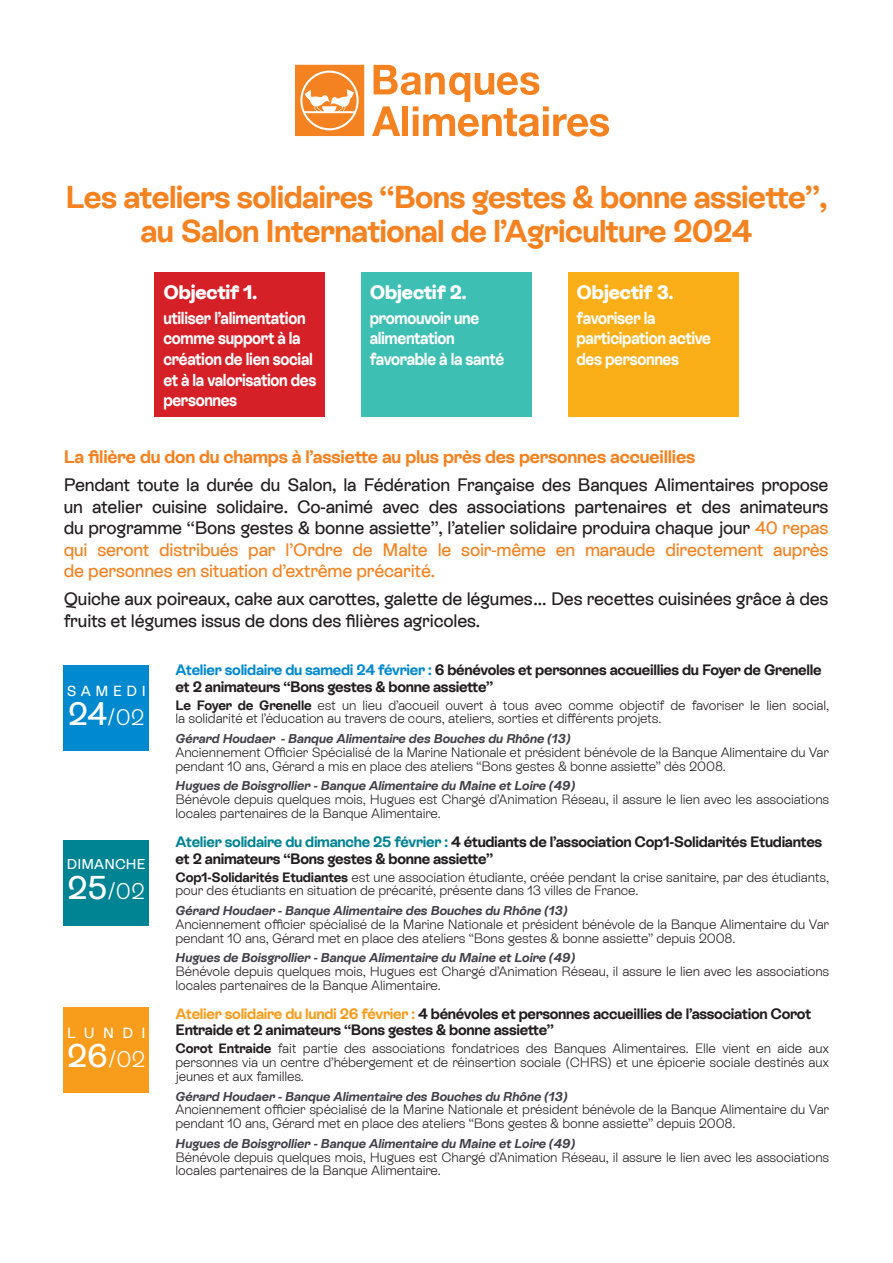
<style>
.page{position:relative;width:893px;height:1263px;background:#fff}
.page>*{position:absolute;margin:0;border:0;box-sizing:border-box;transform-origin:0 0}
.t1{font:700 31.5px "ES Rebond Grotesque";letter-spacing:-.02em;color:#f58220}
.t2{font:300 22.65px "ES Rebond Grotesque";color:#fff}
.t3{font:300 22.5px "ES Rebond Grotesque";color:#fff}
.Objectifs_titres{font:800 19.5px "ES Rebond Grotesque";letter-spacing:-.01em;color:#fff}
.intro{font:500 18px/21.6px "ES Rebond Grotesque";letter-spacing:-.01em;color:#231f20;text-align:justify}
.intro-2{font:700 18px "ES Rebond Grotesque";letter-spacing:-.01em;color:#f58220}
.Objectif{font:700 17.25px/20.7px "ES Rebond Grotesque";letter-spacing:-.02em;color:#fff;scale:.9 1}
.t4{font:700 15px/16.5px "ES Rebond Grotesque";letter-spacing:-.02em;color:#231f20}
.t5{font:500 14.7px "ES Rebond Grotesque";letter-spacing:.575em;color:#fff}
.t6{font:500 14.55px "ES Rebond Grotesque";letter-spacing:.31em;color:#fff}
.t7{font:500 14.25px "ES Rebond Grotesque";letter-spacing:.01em;color:#fff}
.textes{font:300 13.5px/13.8px "ES Rebond Grotesque";letter-spacing:-.01em;color:#231f20}
.noms{font:italic 700 12.75px "ES Rebond Grotesque";color:#424149}
.s1{color:#f58220}
.s2{font-weight:500;font-size:32.55px}
.s3{font-weight:500;font-size:32.85px}
.s4{color:#0089cf}
.s5{font-weight:700}
.s6{color:#008393}
.s7{color:#f89c1c}
</style>
<div class="page">
<svg style="left:372px;top:65px;width:237px;height:72px"></svg>
<svg style="left:295px;top:65px;width:69px;height:71px;background:#f69848"></svg>
<div style="left:64px;top:665px;width:85px;height:85px;background:#0089cf"></div>
<div style="left:64px;top:840px;width:85px;height:85px;background:#008393"></div>
<div style="left:64px;top:1007px;width:85px;height:85px;background:#f89c1c"></div>
<div style="left:155px;top:272px;width:170px;height:145px;background:#d62027"></div>
<div style="left:361px;top:272px;width:170px;height:145px;background:#3ebfb3"></div>
<div style="left:568px;top:272px;width:170px;height:145px;background:#faaf18"></div>
<h2 class="t1" style="left:66px;top:175px;width:763px">Les ateliers solidaires “Bons gestes &amp; bonne assiette”,</h2>
<h2 class="t1" style="left:141px;top:209px;width:613px">au Salon International de l’Agriculture 2024</h2>
<p class="Objectifs_titres" style="left:163px;top:278px;width:95px">Objectif 1.</p>
<p class="Objectif" style="left:163px;top:306px;width:171px">utiliser l’alimentation comme support à la création de lien social et à la valorisation des personnes</p>
<p class="Objectifs_titres" style="left:370px;top:278px;width:98px">Objectif 2.</p>
<p class="Objectif" style="left:370px;top:306px;width:151px">promouvoir une alimentation favorable à la santé</p>
<p class="Objectifs_titres" style="left:577px;top:278px;width:99px">Objectif 3.</p>
<p class="Objectif" style="left:577px;top:306px;width:151px">favoriser la participation active des personnes</p>
<p class="intro-2" style="left:64px;top:444px;width:633px">La filière du don du champs à l’assiette au plus près des personnes accueillies</p>
<p class="intro" style="left:64px;top:473px;width:766px">Pendant toute la durée du Salon, la Fédération Française des Banques Alimentaires propose un atelier cuisine solidaire. Co-animé avec des associations partenaires et des animateurs du programme “Bons gestes &amp; bonne assiette”, l’atelier solidaire produira chaque jour <span class="s1">40 repas qui seront distribués par l’Ordre de Malte le soir-même en maraude directement auprès de personnes en situation d’extrême précarité.</span></p>
<p class="intro" style="left:64px;top:588px;width:766px">Quiche aux poireaux, cake aux carottes, galette de légumes… Des recettes cuisinées grâce à des fruits et légumes issus de dons des filières agricoles.</p>
<p class="t6" style="left:67px;top:681px;width:80px">SAMEDI</p>
<p class="t3" style="left:68px;top:703px;width:78px"><span class="s2">24</span>/02</p>
<p class="t7" style="left:67px;top:855px;width:80px">DIMANCHE</p>
<p class="t2" style="left:68px;top:876px;width:79px"><span class="s3">25</span>/02</p>
<p class="t5" style="left:67px;top:1023px;width:80px">LUNDI</p>
<p class="t2" style="left:67px;top:1045px;width:80px"><span class="s3">26</span>/02</p>
<h3 class="t4" style="left:176px;top:661px;width:647px"><span class="s4">Atelier solidaire du samedi 24 février :</span> 6 bénévoles et personnes accueillies du Foyer de Grenelle et 2 animateurs “Bons gestes &amp; bonne assiette”</h3>
<p class="textes" style="left:176px;top:698px;width:655px"><span class="s5">Le Foyer de Grenelle</span> est un lieu d’accueil ouvert à tous avec comme objectif de favoriser le lien social, la solidarité et l’éducation au travers de cours, ateliers, sorties et différents projets.</p>
<p class="noms" style="left:176px;top:730px;width:396px">Gérard Houdaer - Banque Alimentaire des Bouches du Rhône (13)</p>
<p class="textes" style="left:176px;top:745px;width:655px">Anciennement Officier Spécialisé de la Marine Nationale et président bénévole de la Banque Alimentaire du Var pendant 10 ans, Gérard a mis en place des ateliers “Bons gestes &amp; bonne assiette” dès 2008.</p>
<p class="noms" style="left:176px;top:777px;width:401px">Hugues de Boisgrollier - Banque Alimentaire du Maine et Loire (49)</p>
<p class="textes" style="left:176px;top:792px;width:655px">Bénévole depuis quelques mois, Hugues est Chargé d’Animation Réseau, il assure le lien avec les associations locales partenaires de la Banque Alimentaire.</p>
<h3 class="t4" style="left:176px;top:833px;width:648px"><span class="s6">Atelier solidaire du dimanche 25 février :</span> 4 étudiants de l’association Cop1-Solidarités Etudiantes et 2 animateurs “Bons gestes &amp; bonne assiette”</h3>
<p class="textes" style="left:176px;top:869px;width:655px"><span class="s5">Cop1-Solidarités Etudiantes</span> est une association étudiante, créée pendant la crise sanitaire, par des étudiants, pour des étudiants en situation de précarité, présente dans 13 villes de France.</p>
<p class="noms" style="left:176px;top:902px;width:393px">Gérard Houdaer - Banque Alimentaire des Bouches du Rhône (13)</p>
<p class="textes" style="left:176px;top:917px;width:655px">Anciennement officier spécialisé de la Marine Nationale et président bénévole de la Banque Alimentaire du Var pendant 10 ans, Gérard met en place des ateliers “Bons gestes &amp; bonne assiette” depuis 2008.</p>
<p class="noms" style="left:176px;top:949px;width:401px">Hugues de Boisgrollier - Banque Alimentaire du Maine et Loire (49)</p>
<p class="textes" style="left:176px;top:964px;width:655px">Bénévole depuis quelques mois, Hugues est Chargé d’Animation Réseau, il assure le lien avec les associations locales partenaires de la Banque Alimentaire.</p>
<h3 class="t4" style="left:176px;top:1005px;width:637px"><span class="s7">Atelier solidaire du lundi 26 février :</span> 4 bénévoles et personnes accueillies de l’association Corot<br>Entraide et 2 animateurs “Bons gestes &amp; bonne assiette”</h3>
<p class="textes" style="left:176px;top:1041px;width:655px;text-align:justify"><span class="s5">Corot Entraide</span> fait partie des associations fondatrices des Banques Alimentaires. Elle vient en aide aux personnes via un centre d’hébergement et de réinsertion sociale (CHRS) et une épicerie sociale destinés aux jeunes et aux familles.</p>
<p class="noms" style="left:176px;top:1087px;width:393px">Gérard Houdaer - Banque Alimentaire des Bouches du Rhône (13)</p>
<p class="textes" style="left:176px;top:1102px;width:655px">Anciennement officier spécialisé de la Marine Nationale et président bénévole de la Banque Alimentaire du Var pendant 10 ans, Gérard met en place des ateliers “Bons gestes &amp; bonne assiette” depuis 2008.</p>
<p class="noms" style="left:176px;top:1134px;width:401px">Hugues de Boisgrollier - Banque Alimentaire du Maine et Loire (49)</p>
<p class="textes" style="left:176px;top:1149px;width:655px">Bénévole depuis quelques mois, Hugues est Chargé d’Animation Réseau, il assure le lien avec les associations locales partenaires de la Banque Alimentaire.</p>
</div>
